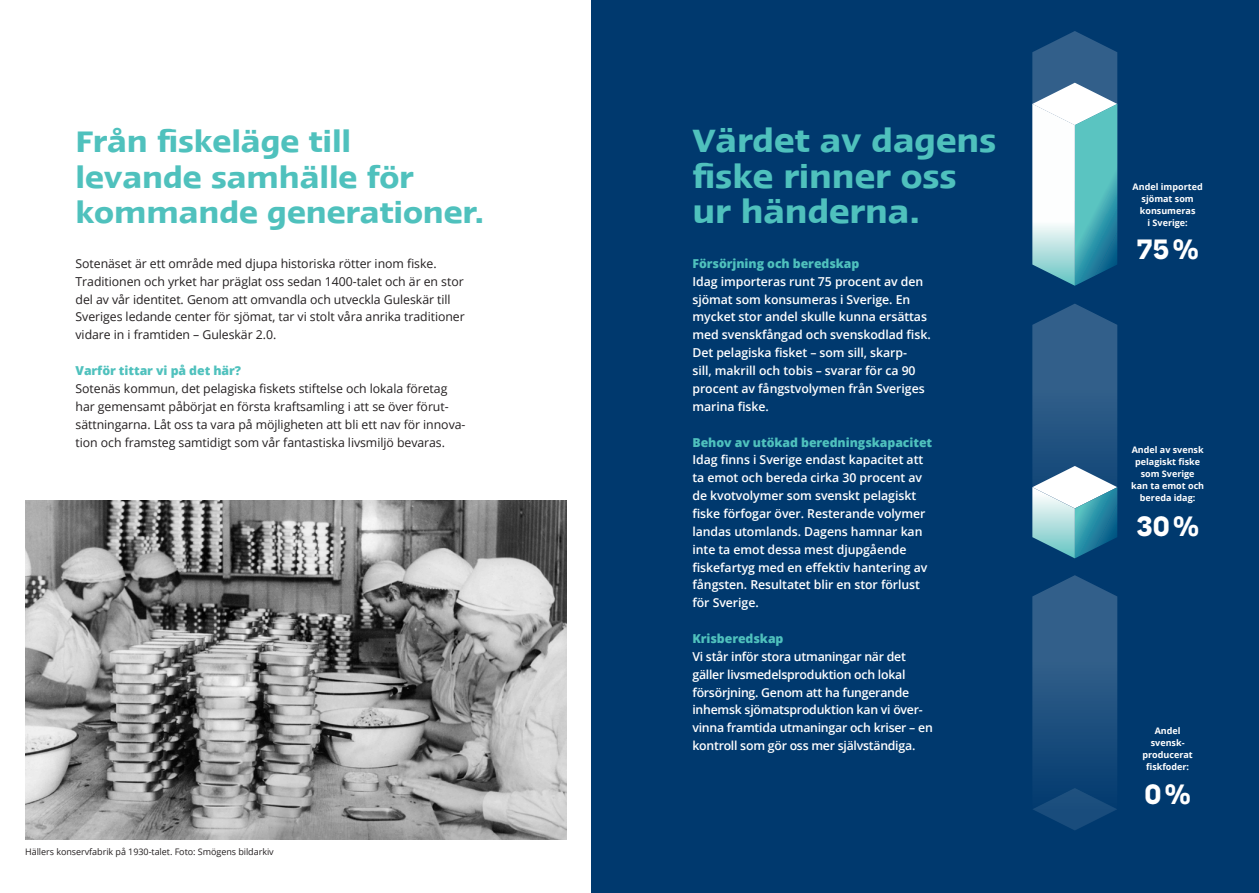
<style>
.page{position:relative;width:1259px;height:893px;background:#fff}
.page>*{position:absolute;margin:0;border:0;box-sizing:border-box;transform-origin:0 0}
.Rubrik_stor_sans_fet{font:600 37.5px "Linotype Ergo";letter-spacing:-.005em;color:#4fc1bd}
.Rubrik_stor_sans_fet-2{font:600 34.5px "Linotype Ergo";letter-spacing:-.005em;color:#4fc1bd}
.Brödtext-serif{font:700 30px "Borna";color:#fff}
.Brödtext-sans{font:600 12.3px/17.9px "Open Sans";letter-spacing:-.005em;color:#fff}
.Brödtext-sans-2{font:12.3px/17.9px "Open Sans";letter-spacing:-.005em;color:#231f20}
.Brödtext-sans-3{font:800 12.3px "Open Sans";letter-spacing:-.005em;color:#4fc1bd}
.t1{font:700 9px/12px "Open Sans";color:#fff;text-align:center}
.Minitext{font:9px "Open Sans";letter-spacing:-.005em;color:#231f20}
</style>
<div class="page">
<div style="left:592px;top:0;width:667px;height:893px;background:#00396e"></div>
<img style="left:25px;top:500px;width:541px;height:339px">
<svg style="left:1032px;top:31px;width:85px;height:255px;background:#7eb0c0"></svg>
<svg style="left:1032px;top:304px;width:85px;height:254px;background:#457699"></svg>
<svg style="left:1032px;top:575px;width:85px;height:255px"></svg>
<p class="Rubrik_stor_sans_fet-2" style="left:76px;top:123px;width:277px">Från fiskeläge till</p>
<p class="Rubrik_stor_sans_fet-2" style="left:76px;top:159px;width:339px">levande samhälle för</p>
<p class="Rubrik_stor_sans_fet-2" style="left:76px;top:194px;width:410px">kommande generationer.</p>
<p class="Brödtext-sans-2" style="left:76px;top:254px;width:391px">Sotenäset är ett område med djupa historiska rötter inom fiske.<br>Traditionen och yrket har präglat oss sedan 1400-talet och är en stor del av vår identitet. Genom att omvandla och utveckla Guleskär till Sveriges ledande center för sjömat, tar vi stolt våra anrika traditioner vidare in i framtiden – Guleskär 2.0.</p>
<p class="Brödtext-sans-3" style="left:76px;top:361px;width:167px">Varför tittar vi på det här?</p>
<p class="Brödtext-sans-2" style="left:76px;top:379px;width:391px">Sotenäs kommun, det pelagiska fiskets stiftelse och lokala företag har gemensamt påbörjat en första kraftsamling i att se över förut&shy;sättningarna. Låt oss ta vara på möjligheten att bli ett nav för innova&shy;tion och framsteg samtidigt som vår fantastiska livsmiljö bevaras.</p>
<p class="Minitext" style="left:25px;top:846px;width:250px">Hällers konservfabrik på 1930-talet. Foto: Smögens bildarkiv</p>
<p class="Rubrik_stor_sans_fet" style="left:692px;top:120px;width:305px">Värdet av dagens</p>
<p class="Rubrik_stor_sans_fet" style="left:692px;top:156px;width:266px">fiske rinner oss</p>
<p class="Rubrik_stor_sans_fet" style="left:692px;top:192px;width:229px">ur händerna.</p>
<p class="Brödtext-sans-3" style="left:692px;top:254px;width:168px">Försörjning och beredskap</p>
<p class="Brödtext-sans" style="left:692px;top:272px;width:240px">Idag importeras runt 75 procent av den sjömat som konsumeras i Sverige. En mycket stor andel skulle kunna ersättas med svenskfångad och svenskodlad fisk.</p>
<p class="Brödtext-sans" style="left:692px;top:344px;width:234px">Det pelagiska fisket – som sill, skarp&shy;sill, makrill och tobis – svarar för ca 90 procent av fångstvolymen från Sveriges marina fiske.</p>
<p class="Brödtext-sans-3" style="left:692px;top:433px;width:241px">Behov av utökad beredningskapacitet</p>
<p class="Brödtext-sans" style="left:692px;top:451px;width:237px">Idag finns i Sverige endast kapacitet att ta emot och bereda cirka 30 procent av de kvotvolymer som svenskt pelagiskt fiske förfogar över. Resterande volymer landas utomlands. Dagens hamnar kan inte ta emot dessa mest djupgående fiskefartyg med en effektiv hantering av fångsten. Resultatet blir en stor förlust för Sverige.</p>
<p class="Brödtext-sans-3" style="left:692px;top:629px;width:93px">Krisberedskap</p>
<p class="Brödtext-sans" style="left:692px;top:647px;width:242px">Vi står inför stora utmaningar när det gäller livsmedelsproduktion och lokal försörjning. Genom att ha fungerande inhemsk sjömatsproduktion kan vi över&shy;vinna framtida utmaningar och kriser – en kontroll som gör oss mer självständiga.</p>
<p class="t1" style="left:1132px;top:180px;width:72px">Andel imported sjömat som</p>
<p class="t1" style="left:1139px;top:204px;width:57px">konsumeras</p>
<p class="t1" style="left:1147px;top:216px;width:42px">i Sverige:</p>
<p class="Brödtext-serif" style="left:1136px;top:230px;width:64px">75%</p>
<p class="t1" style="left:1131px;top:444px;width:74px">Andel av svensk</p>
<p class="t1" style="left:1135px;top:456px;width:66px">pelagiskt fiske som Sverige</p>
<p class="t1" style="left:1131px;top:480px;width:75px">kan ta emot och bereda idag:</p>
<p class="Brödtext-serif" style="left:1136px;top:507px;width:65px">30%</p>
<p class="t1" style="left:1154px;top:725px;width:27px">Andel</p>
<p class="t1" style="left:1142px;top:737px;width:52px">svensk&shy;producerat</p>
<p class="t1" style="left:1146px;top:761px;width:45px">fiskfoder:</p>
<p class="Brödtext-serif" style="left:1144px;top:775px;width:48px">0%</p>
</div>
